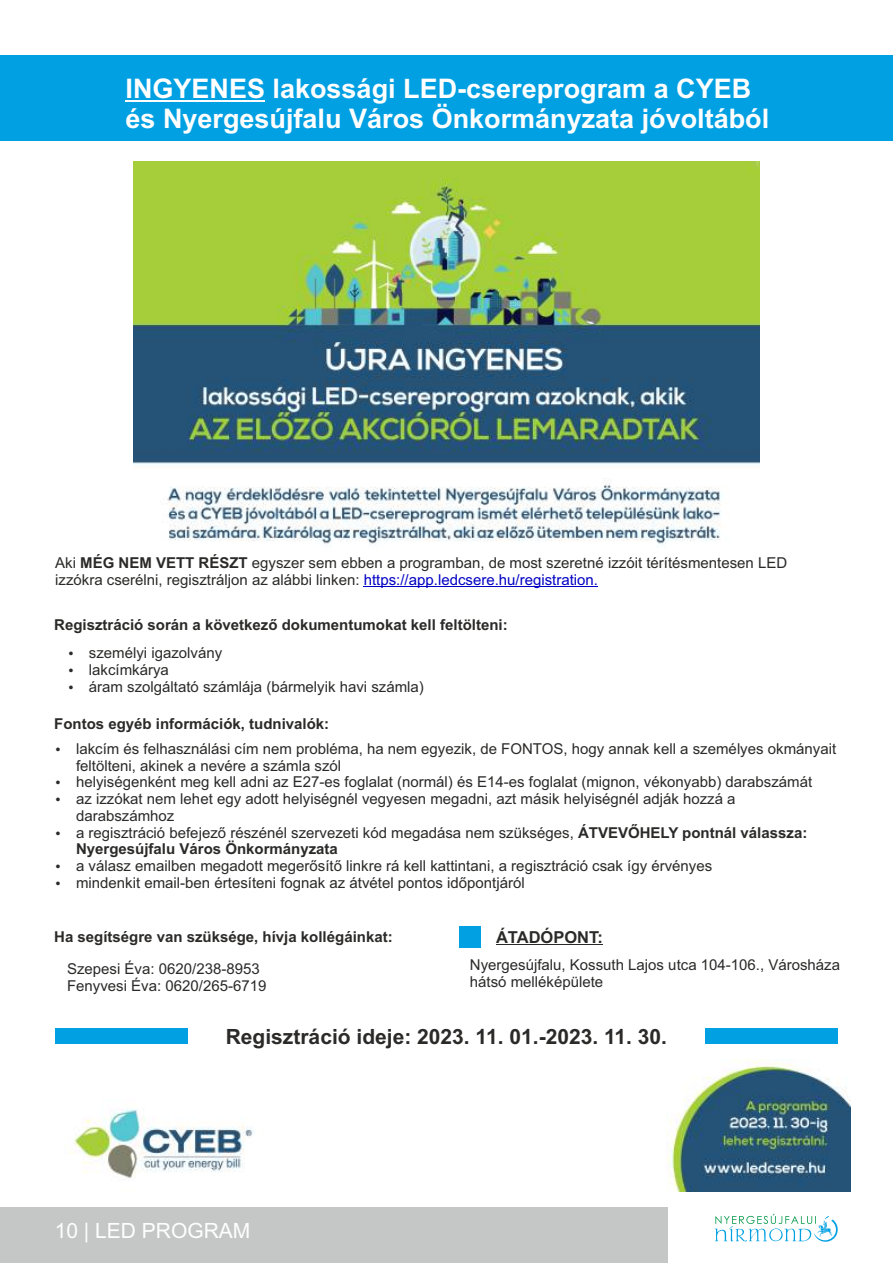
<style>
.page{position:relative;width:893px;height:1263px;background:#fff}
.page>*{position:absolute;margin:0;border:0;box-sizing:border-box;transform-origin:0 0}
.t1{font:700 27px/30.2px "Arial";color:#fefefe}
.t2{font:700 21px "Arial";color:#2b2a29}
.t3{font:21px "Arial";color:#fefefe}
.t4{font:700 16.5px "Arial";color:#2b2a29}
.t5{font:15px/16.8px "Arial";color:#2b2a29}
.t6{font:700 15px "Arial";color:#2b2a29}
.s1{font-weight:700}
.s2{color:#0000c4}
</style>
<div class="page">
<div style="left:0;top:1208px;width:668px;height:55px;background:#c5c6c6"></div>
<svg style="left:715px;top:1214px;width:123px;height:28px"></svg>
<div style="left:0;top:55px;width:893px;height:85px;background:#00a0e3"></div>
<hr style="left:126px;top:101px;width:139px;height:1px;background:#fefefe">
<hr style="left:364px;top:586px;width:234px;height:1px;background:#0000c4">
<hr style="left:496px;top:944px;width:107px;height:1px;background:#2b2a29">
<div style="left:55px;top:1028px;width:133px;height:16px;background:#00a0e3"></div>
<div style="left:705px;top:1028px;width:133px;height:16px;background:#00a0e3"></div>
<div style="left:459px;top:925px;width:22px;height:22px;background:#00a0e3"></div>
<img style="left:134px;top:162px;width:625px;height:384px">
<img style="left:666px;top:1060px;width:184px;height:132px">
<img style="left:70px;top:1108px;width:184px;height:71px">
<h1 class="t1" style="left:126px;top:76px;width:645px">INGYENES lakossági LED-csereprogram a CYEB és Nyergesújfalu Város Önkormányzata jóvoltából</h1>
<p class="t5" style="left:55px;top:556px;width:733px">Aki <span class="s1">MÉG NEM VETT RÉSZT</span> egyszer sem ebben a programban, de most szeretné izzóit térítésmentesen LED izzókra cserélni, regisztráljon az alábbi linken: <span class="s2">https://app.ledcsere.hu/registration.</span></p>
<p class="t6" style="left:54px;top:619px;width:455px">Regisztráció során a következő dokumentumokat kell feltölteni:</p>
<p class="t5" style="left:89px;top:646px;width:337px">személyi igazolvány<br>lakcímkárya<br>áram szolgáltató számlája (bármelyik havi számla)</p>
<p class="t6" style="left:54px;top:718px;width:277px">Fontos egyéb információk, tudnivalók:</p>
<p class="t5" style="left:76px;top:741px;width:762px">lakcím és felhasználási cím nem probléma, ha nem egyezik, de FONTOS, hogy annak kell a személyes okmányait feltölteni, akinek a nevére a számla szól<br>helyiségenként meg kell adni az E27-es foglalat (normál) és E14-es foglalat (mignon, vékonyabb) darabszámát<br>az izzókat nem lehet egy adott helyiségnél vegyesen megadni, azt másik helyiségnél adják hozzá a darabszámhoz<br>a regisztráció befejező részénél szervezeti kód megadása nem szükséges, <span class="s1">ÁTVEVŐHELY pontnál válassza:<br>Nyergesújfalu Város Önkormányzata</span></p>
<p class="t5" style="left:76px;top:859px;width:638px">a válasz emailben megadott megerősítő linkre rá kell kattintani, a regisztráció csak így érvényes mindenkit email-ben értesíteni fognak az átvétel pontos időpontjáról</p>
<p class="t4" style="left:496px;top:931px;width:108px">ÁTADÓPONT:</p>
<p class="t5" style="left:470px;top:958px;width:372px">Nyergesújfalu, Kossuth Lajos utca 104-106., Városháza hátsó melléképülete</p>
<h2 class="t2" style="left:226px;top:1029px;width:443px">Regisztráció ideje: 2023. 11. 01.-2023. 11. 30.</h2>
<p class="t6" style="left:54px;top:931px;width:340px">Ha segítségre van szüksége, hívja kollégáinkat:</p>
<p class="t5" style="left:67px;top:961px;width:201px">Szepesi Éva: 0620/238-8953<br>Fenyvesi Éva: 0620/265-6719</p>
<h2 class="t3" style="left:55px;top:1223px;width:197px">10 | LED PROGRAM</h2>
</div>
